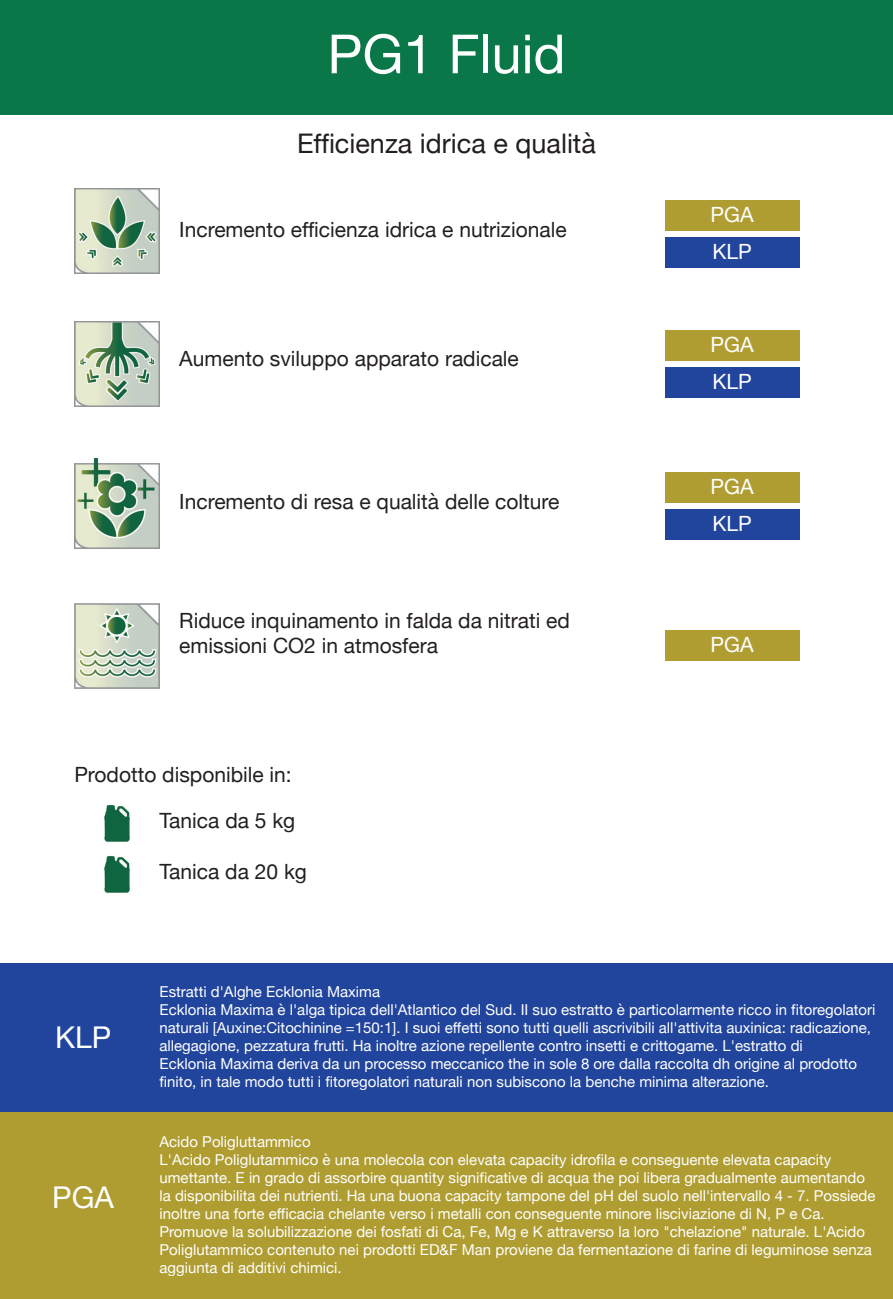
<style>
.page{position:relative;width:893px;height:1299px;background:#fff}
.page>*{position:absolute;margin:0;border:0;box-sizing:border-box;transform-origin:0 0}
.t1{font:54px "Helvetica Neue";color:#fff}
.t2{font:30px "Helvetica Neue";color:#fff}
.t3{font:27px "Helvetica Neue";color:#231f20}
.t4{font:21px/25.2px "Helvetica Neue";color:#231f20}
.t5{font:21px/36.6px "Helvetica Neue";color:#fff}
.t6{font:15px/18px "Helvetica Neue";color:#fff}
</style>
<div class="page">
<img style="left:74px;top:189px;width:86px;height:85px">
<div style="left:0;top:0;width:893px;height:114px;background:#0a7749"></div>
<div style="left:665px;top:201px;width:134px;height:30px;background:#af9d32"></div>
<div style="left:665px;top:237px;width:134px;height:31px;background:#21449c"></div>
<img style="left:104px;top:804px;width:26px;height:89px">
<div style="left:0;top:963px;width:893px;height:150px;background:#21449c"></div>
<div style="left:0;top:1113px;width:893px;height:186px;background:#af9d32"></div>
<img style="left:74px;top:322px;width:86px;height:85px">
<div style="left:665px;top:330px;width:134px;height:31px;background:#af9d32"></div>
<div style="left:665px;top:367px;width:134px;height:31px;background:#21449c"></div>
<div style="left:665px;top:473px;width:134px;height:30px;background:#af9d32"></div>
<div style="left:665px;top:509px;width:134px;height:31px;background:#21449c"></div>
<div style="left:665px;top:631px;width:134px;height:30px;background:#af9d32"></div>
<img style="left:74px;top:458px;width:86px;height:90px">
<img style="left:75px;top:603px;width:84px;height:85px">
<h1 class="t1" style="left:327px;top:15px;width:240px">PG1 Fluid</h1>
<h3 class="t3" style="left:297px;top:124px;width:300px">Efficienza idrica e qualità</h3>
<h3 class="t4" style="left:179px;top:218px;width:389px">Incremento efficienza idrica e nutrizionale</h3>
<h3 class="t4" style="left:179px;top:347px;width:341px">Aumento sviluppo apparato radicale</h3>
<h3 class="t4" style="left:179px;top:490px;width:382px">Incremento di resa e qualità delle colture</h3>
<h3 class="t4" style="left:179px;top:609px;width:392px">Riduce inquinamento in falda da nitrati ed emissioni CO2 in atmosfera</h3>
<h3 class="t4" style="left:74px;top:763px;width:219px">Prodotto disponibile in:</h3>
<h3 class="t4" style="left:160px;top:809px;width:137px">Tanica da 5 kg</h3>
<h3 class="t4" style="left:160px;top:860px;width:149px">Tanica da 20 kg</h3>
<h3 class="t5" style="left:710px;top:198px;width:45px">PGA<br>KLP</h3>
<h3 class="t5" style="left:710px;top:328px;width:45px">PGA<br>KLP</h3>
<h3 class="t5" style="left:710px;top:470px;width:45px">PGA<br>KLP</h3>
<h3 class="t5" style="left:710px;top:628px;width:45px">PGA</h3>
<h2 class="t2" style="left:55px;top:1016px;width:58px">KLP</h2>
<h2 class="t2" style="left:52px;top:1176px;width:63px">PGA</h2>
<p class="t6" style="left:159px;top:983px;width:717px">Estratti d'Alghe Ecklonia Maxima<br>Ecklonia Maxima è l'alga tipica dell'Atlantico del Sud. II suo estratto è particolarmente ricco in fitoregolatori naturali [Auxine:Citochinine =150:1]. I suoi effetti sono tutti quelli ascrivibili all'attivita auxinica: radicazione, allegagione, pezzatura frutti. Ha inoltre azione repellente contro insetti e crittogame. L'estratto di<br>Ecklonia Maxima deriva da un processo meccanico the in sole 8 ore dalla raccolta dh origine al prodotto finito, in tale modo tutti i fitoregolatori naturali non subiscono la benche minima alterazione.</p>
<p class="t6" style="left:159px;top:1133px;width:717px">Acido Poligluttammico<br>L'Acido Poliglutammico è una molecola con elevata capacity idrofila e conseguente elevata capacity umettante. E in grado di assorbire quantity significative di acqua the poi libera gradualmente aumentando la disponibilita dei nutrienti. Ha una buona capacity tampone del pH del suolo nell'intervallo 4 - 7. Possiede inoltre una forte efficacia chelante verso i metalli con conseguente minore lisciviazione di N, P e Ca.<br>Promuove la solubilizzazione dei fosfati di Ca, Fe, Mg e K attraverso la loro "chelazione" naturale. L'Acido Poliglutammico contenuto nei prodotti ED&amp;F Man proviene da fermentazione di farine di leguminose senza aggiunta di additivi chimici.</p>
</div>
